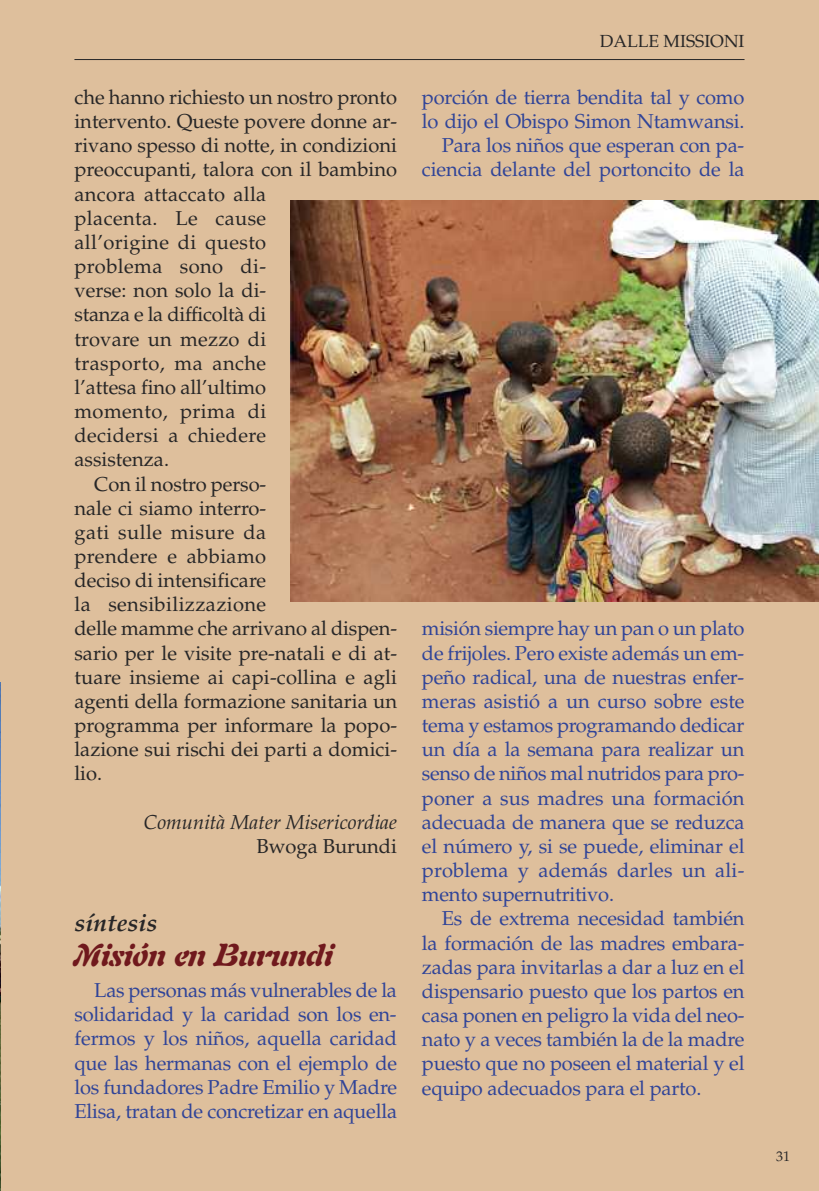
<style>
.page{position:relative;width:819px;height:1191px;background:#debf9c}
.page>*{position:absolute;margin:0;border:0;box-sizing:border-box;transform-origin:0 0}
.t1{font:italic 900 31.5px "Auriol LT Std";letter-spacing:-.005em;color:#70191d;scale:.95 1}
.t2{font:italic 700 24.5px "Palatino LT Std";color:#272627}
.t3{font:20.12px/24.2px "Palatino LT Std";letter-spacing:-.01em;color:#304498;text-align:justify}
.t4{font:20.12px "Palatino LT Std";color:#272627}
.t5{font:20.12px "Palatino LT Std";letter-spacing:.02em;color:#272627}
.t6{font:italic 20.12px "Palatino LT Std";color:#272627}
.t7{font:17.5px "Palatino LT Std";color:#272627}
.t8{font:14px "Palatino LT Std";color:#272627}
</style>
<div class="page">
<hr style="left:74px;top:59px;width:670px;height:1px;background:#272627">
<img style="left:0;top:682px;width:1px;height:509px">
<img style="left:291px;top:200px;width:528px;height:402px">
<p class="t4" style="left:74px;top:89px;width:324px">che hanno richiesto un nostro pronto</p>
<p class="t4" style="left:74px;top:113px;width:324px">intervento. Queste povere donne ar-</p>
<p class="t4" style="left:74px;top:138px;width:324px">rivano spesso di notte, in condizioni</p>
<p class="t4" style="left:74px;top:162px;width:324px">preoccupanti, talora con il bambino</p>
<p class="t4" style="left:74px;top:186px;width:193px">ancora attaccato alla</p>
<p class="t5" style="left:74px;top:210px;width:193px">placenta. Le cause</p>
<p class="t5" style="left:74px;top:234px;width:193px">all’origine di questo</p>
<p class="t5" style="left:74px;top:258px;width:193px">problema sono di-</p>
<p class="t4" style="left:74px;top:283px;width:193px">verse: non solo la di-</p>
<p class="t4" style="left:74px;top:307px;width:193px">stanza e la difficoltà di</p>
<p class="t4" style="left:74px;top:331px;width:193px">trovare un mezzo di</p>
<p class="t5" style="left:74px;top:355px;width:193px">trasporto, ma anche</p>
<p class="t4" style="left:74px;top:379px;width:193px">l’attesa fino all’ultimo</p>
<p class="t5" style="left:74px;top:403px;width:193px">momento, prima di</p>
<p class="t5" style="left:74px;top:427px;width:193px">decidersi a chiedere</p>
<p class="t4" style="left:74px;top:452px;width:96px">assistenza.</p>
<p class="t4" style="left:94px;top:476px;width:173px">Con il nostro perso-</p>
<p class="t4" style="left:74px;top:500px;width:193px">nale ci siamo interro-</p>
<p class="t5" style="left:74px;top:524px;width:193px">gati sulle misure da</p>
<p class="t5" style="left:74px;top:548px;width:193px">prendere e abbiamo</p>
<p class="t4" style="left:74px;top:572px;width:193px">deciso di intensificare</p>
<p class="t5" style="left:74px;top:596px;width:193px">la sensibilizzazione</p>
<p class="t4" style="left:74px;top:621px;width:324px">delle mamme che arrivano al dispen-</p>
<p class="t4" style="left:74px;top:645px;width:324px">sario per le visite pre-natali e di at-</p>
<p class="t4" style="left:74px;top:669px;width:324px">tuare insieme ai capi-collina e agli</p>
<p class="t4" style="left:74px;top:693px;width:324px">agenti della formazione sanitaria un</p>
<p class="t4" style="left:74px;top:717px;width:324px">programma per informare la popo-</p>
<p class="t4" style="left:74px;top:741px;width:324px">lazione sui rischi dei parti a domici-</p>
<p class="t4" style="left:74px;top:766px;width:29px">lio.</p>
<p class="t6" style="left:144px;top:814px;width:255px">Comunità Mater Misericordiae</p>
<p class="t4" style="left:256px;top:838px;width:142px">Bwoga Burundi</p>
<p class="t2" style="left:74px;top:913px;width:84px">síntesis</p>
<h1 class="t1" style="left:74px;top:942px;width:274px">Misión en Burundi</h1>
<p class="t3" style="left:74px;top:980px;width:324px;text-indent:20px">Las personas más vulnerables de la solidaridad y la caridad son los en&shy;fermos y los niños, aquella caridad que las hermanas con el ejemplo de los fundadores Padre Emilio y Madre Elisa, tratan de concretizar en aquella</p>
<p class="t7" style="left:600px;top:34px;width:146px">DALLE MISSIONI</p>
<p class="t3" style="left:422px;top:87px;width:324px;text-align:right">porción de tierra bendita tal y como lo dijo el Obispo Simon Ntamwansi.<br>Para los niños que esperan con pa&shy;ciencia delante del portoncito de la</p>
<p class="t3" style="left:422px;top:619px;width:324px">misión siempre hay un pan o un plato de frijoles. Pero existe además un em&shy;peño radical, una de nuestras enfer&shy;meras asistió a un curso sobre este tema y estamos programando dedicar un día a la semana para realizar un senso de niños mal nutridos para pro&shy;poner a sus madres una formación adecuada de manera que se reduzca el número y, si se puede, eliminar el problema y además darles un ali&shy;mento supernutritivo.</p>
<p class="t3" style="left:422px;top:908px;width:324px;text-indent:20px">Es de extrema necesidad también la formación de las madres embara&shy;zadas para invitarlas a dar a luz en el dispensario puesto que los partos en casa ponen en peligro la vida del neo&shy;nato y a veces también la de la madre puesto que no poseen el material y el equipo adecuados para el parto.</p>
<p class="t8" style="left:776px;top:1151px;width:15px">31</p>
</div>
